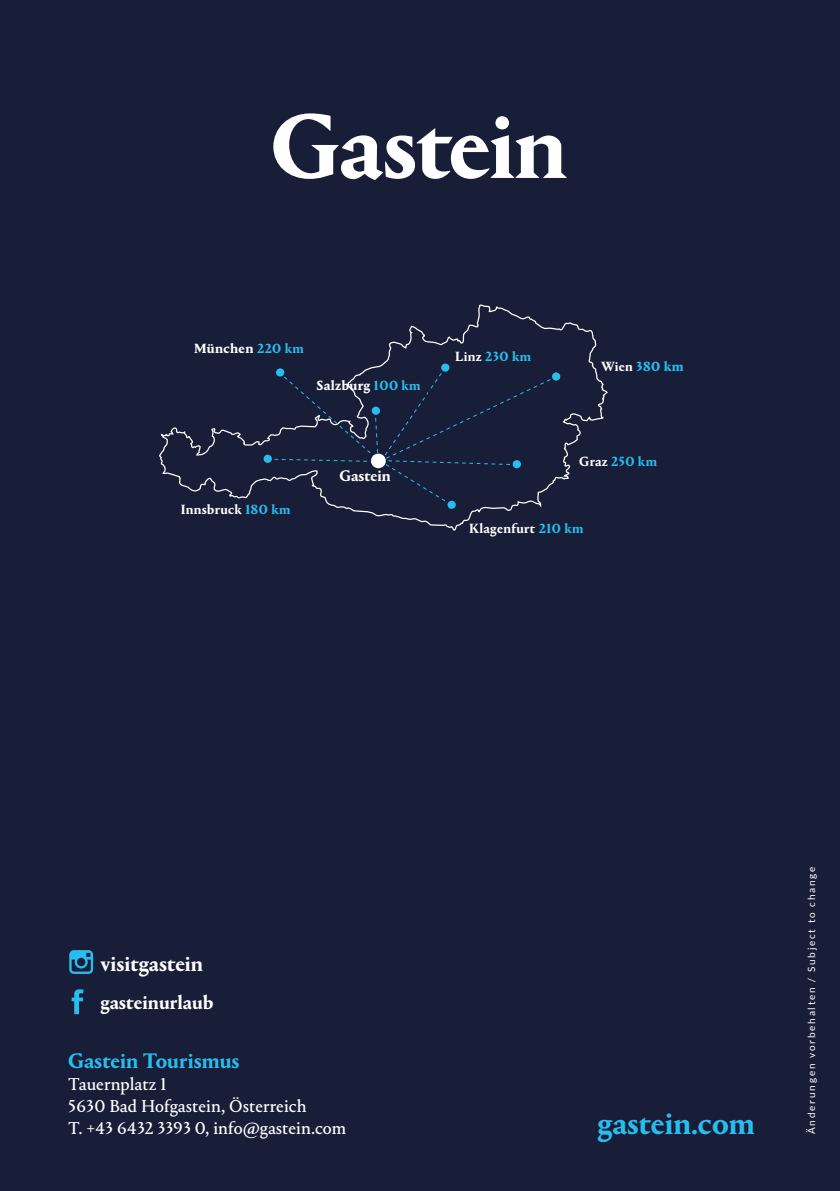
<style>
.page{position:relative;width:840px;height:1191px;background:#fff}
.page>*{position:absolute;margin:0;border:0;box-sizing:border-box;transform-origin:0 0}
.t1{font:700 32px "Portrait LF";color:#29bdef}
.t2{font:700 22px "Portrait LF";color:#29bdef}
.t3{font:700 22px "Portrait LF";color:#fff}
.t4{font:700 20px "Portrait LF";color:#fff}
.t5{font:18px/22px "Portrait Text LF Regular 2";color:#fff}
.t6{font:700 16px "Portrait LF";color:#fff}
.t7{font:700 14px "Portrait LF";letter-spacing:.02em;color:#fff}
.t8{font:700 14px "Portrait Text LF";letter-spacing:.02em;color:#fff}
.t9{font:700 14px "Portrait LF";letter-spacing:.02em;color:#29bdef}
.t10{font:700 14px "Portrait Text LF";color:#29bdef}
.t11{font:10px "Lato";letter-spacing:.18em;color:#fff}
.s1{font-family:"Portrait LF";color:#29bdef}
.s2{color:#29bdef}
.s3{color:#fff}
.s4{font-family:"Portrait LF";color:#fff}
</style>
<div class="page">
<div style="left:0;top:0;width:839px;height:1191px;background:#181e38"></div>
<svg style="left:273px;top:113px;width:293px;height:67px"></svg>
<svg style="left:72px;top:989px;width:12px;height:25px"></svg>
<svg style="left:69px;top:950px;width:24px;height:24px"></svg>
<svg style="left:159px;top:304px;width:449px;height:227px"></svg>
<div style="left:263px;top:455px;width:9px;height:8px;background:#29bdef;border-radius:50%"></div>
<div style="left:447px;top:501px;width:8px;height:8px;background:#29bdef;border-radius:50%"></div>
<svg style="left:441px;top:363px;width:8px;height:9px"></svg>
<svg style="left:268px;top:366px;width:290px;height:140px"></svg>
<div style="left:371px;top:453px;width:14px;height:15px;background:#fff;border-radius:50%"></div>
<div style="left:428px;top:389px;width:14px;height:12px;background:#181e38"></div>
<p class="t8" style="left:194px;top:338px;width:111px">München <span class="s1">220 km</span></p>
<p class="t8" style="left:316px;top:374px;width:105px">Salzburg <span class="s1">100 km</span></p>
<p class="t7" style="left:181px;top:499px;width:111px">Innsbruck <span class="s2">180 km</span></p>
<p class="t6" style="left:339px;top:464px;width:53px">Gastein</p>
<p class="t9" style="left:455px;top:347px;width:77px"><span class="s3">Linz</span> 230 km</p>
<p class="t10" style="left:601px;top:356px;width:84px"><span class="s4">Wien</span> 380 km</p>
<p class="t9" style="left:579px;top:451px;width:79px"><span class="s3">Graz</span> 250 km</p>
<p class="t7" style="left:469px;top:518px;width:116px">Klagenfurt <span class="s2">210 km</span></p>
<p class="t3" style="left:100px;top:948px;width:104px">visitgastein</p>
<p class="t4" style="left:100px;top:988px;width:114px">gasteinurlaub</p>
<p class="t2" style="left:68px;top:1045px;width:173px">Gastein Tourismus</p>
<p class="t5" style="left:68px;top:1072px;width:279px">Tauernplatz 1<br>5630 Bad Hofgastein, Österreich<br>T. +43 6432 3393 0, info@gastein.com</p>
<h1 class="t1" style="left:597px;top:1101px;width:159px">gastein.com</h1>
<p class="t11" style="left:805px;top:1134px;width:269px;rotate:-90deg">Änderungen vorbehalten / Subject to change</p>
</div>
